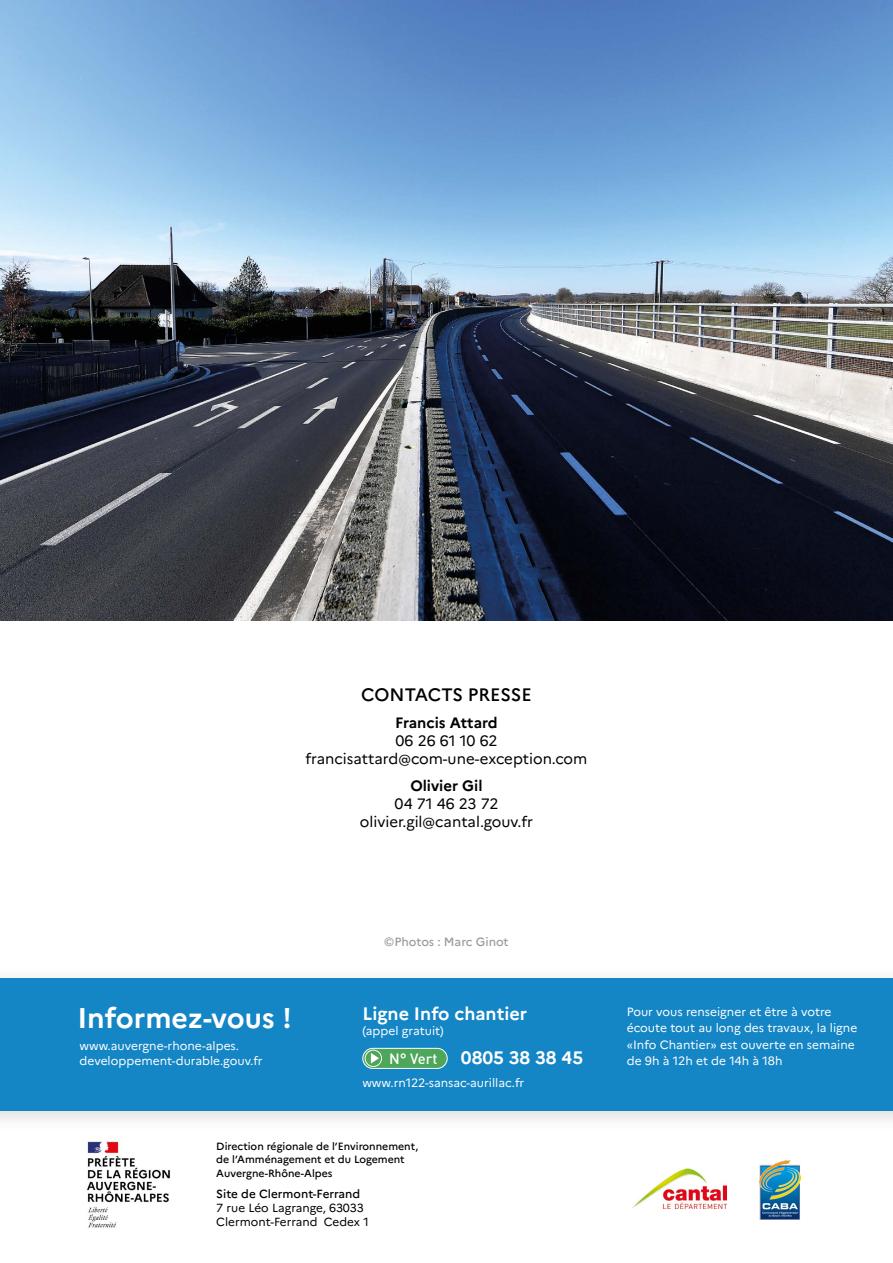
<style>
.page{position:relative;width:893px;height:1263px;background:#fff}
.page>*{position:absolute;margin:0;border:0;box-sizing:border-box;transform-origin:0 0}
.t1{font:700 28.5px "Marianne";color:#fff}
.t2{font:700 18px "Marianne";color:#fff}
.t3{font:500 18px "Marianne";letter-spacing:-.005em;color:#000}
.t4{font:15px/18px "Marianne";color:#000;text-align:center}
.t5{font:700 15px "Marianne";color:#000}
.t6{font:500 14.85px "DIN Pro";color:#fff}
.t7{font:12px/16.5px "Marianne";color:#fff}
.t8{font:500 12px "Marianne";letter-spacing:-.005em;color:#9d9d9c}
.t9{font:11.7px/14.1px "Marianne";color:#000}
.t10{font:500 11.7px "Marianne";color:#000}
.t11{font:500 10.5px/12.6px "Marianne";color:#000}
</style>
<div class="page">
<img style="left:0;top:0;width:893px;height:621px">
<div style="left:0;top:963px;width:893px;height:170px;background:#000;opacity:.15"></div>
<div style="left:0;top:978px;width:893px;height:133px;background:#1485c5"></div>
<img style="left:77px;top:1131px;width:103px;height:97px">
<img style="left:632px;top:1168px;width:95px;height:40px">
<img style="left:759px;top:1160px;width:42px;height:60px">
<div style="left:363px;top:1048px;width:84px;height:20px;background:#4da659;border-radius:10px"></div>
<div style="left:362px;top:1048px;width:86px;height:21px;border:1px solid #fff;border-radius:10px"></div>
<svg style="left:365px;top:1050px;width:17px;height:17px"></svg>
<h2 class="t3" style="left:361px;top:684px;width:172px">CONTACTS PRESSE</h2>
<p class="t5" style="left:395px;top:714px;width:104px">Francis Attard</p>
<p class="t4" style="left:306px;top:732px;width:283px">06 26 61 10 62 francisattard@com-une-exception.com</p>
<p class="t5" style="left:410px;top:777px;width:74px">Olivier Gil</p>
<p class="t4" style="left:360px;top:795px;width:175px">04 71 46 23 72 olivier.gil@cantal.gouv.fr</p>
<h1 class="t1" style="left:77px;top:1001px;width:216px">Informez-vous !</h1>
<p class="t7" style="left:80px;top:1039px;width:185px;line-height:14.4px">www.auvergne-rhone-alpes. developpement-durable.gouv.fr</p>
<p class="t8" style="left:384px;top:934px;width:126px">©Photos : Marc Ginot</p>
<h2 class="t2" style="left:362px;top:1003px;width:166px">Ligne Info chantier</h2>
<p class="t7" style="left:362px;top:1022px;width:83px">(appel gratuit)</p>
<p class="t6" style="left:389px;top:1046px;width:50px">N° Vert</p>
<h2 class="t2" style="left:461px;top:1047px;width:124px">0805 38 38 45</h2>
<p class="t7" style="left:362px;top:1075px;width:163px">www.rn122-sansac-aurillac.fr</p>
<p class="t11" style="left:216px;top:1140px;width:203px">Direction régionale de l’Environnement, de l’Amménagement et du Logement</p>
<p class="t11" style="left:216px;top:1167px;width:118px">Auvergne-Rhône-Alpes</p>
<p class="t10" style="left:216px;top:1187px;width:145px">Site de Clermont-Ferrand</p>
<p class="t9" style="left:216px;top:1201px;width:154px">7 rue Léo Lagrange, 63033<br>Clermont-Ferrand Cedex 1</p>
<p class="t7" style="left:627px;top:1003px;width:232px">Pour vous renseigner et être à votre écoute tout au long des travaux, la ligne «Info Chantier» est ouverte en semaine de 9h à 12h et de 14h à 18h</p>
</div>
